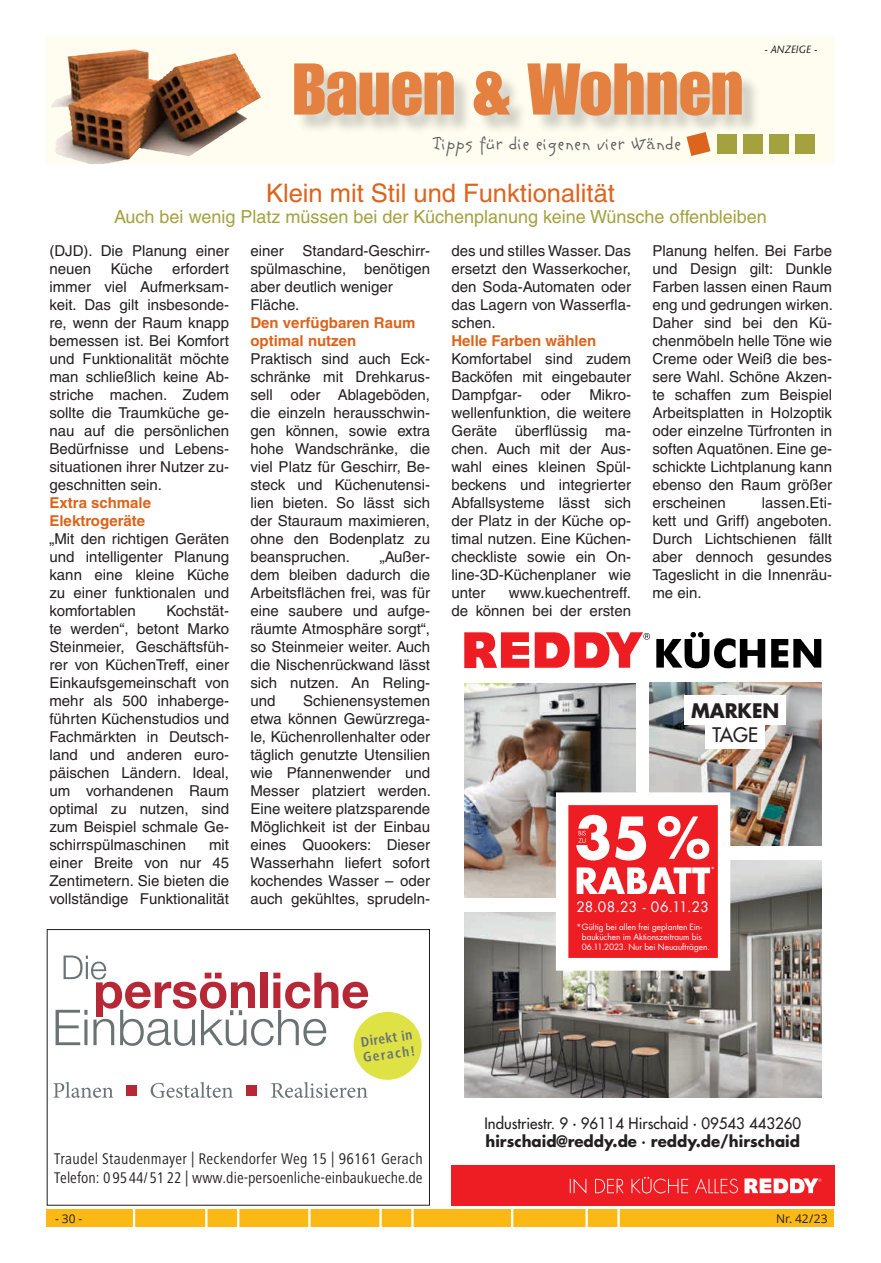
<style>
.page{position:relative;width:881px;height:1263px;background:#fff}
.page>*{position:absolute;margin:0;border:0;box-sizing:border-box;transform-origin:0 0}
.t1{font:71.55px "Impact LT";color:#e48141}
.t2{font:25.5px "Helvetica LT";color:#dc641c}
.t3{font:300 21px "Linotype Colibri";letter-spacing:.05em;color:#57585a}
.t4{font:700 19.5px "Futura Std";letter-spacing:-.005em;color:#231f20}
.t5{font:500 19.5px "Futura Std";color:#231f20}
.t6{font:18px "Helvetica LT";color:#a4a13f}
.t7{font:condensed 16.05px/19.2px "Frutiger Next LT";letter-spacing:.015em;color:#231f20}
.t8{font:condensed 15.6px "Frutiger Next LT";color:#231f20}
.t9{font:500 15.3px/18.5px "Futura Std";color:#231f20}
.t10{font:15px/18px "Helvetica LT";color:#231f20;text-align:justify}
.t11{font:700 15px/18px "Helvetica LT";color:#dc641c}
.t12{font:700 condensed 14.7px "Frutiger Next LT";color:#697374}
.t13{font:700 condensed 14.25px/15.9px "Frutiger Next LT";color:#697374}
.t14{font:14.1px "Futura Std";letter-spacing:.005em;color:#fff}
.t15{font:12px "Open Sans";letter-spacing:.005em;color:#231f20}
.t16{font:italic 10.5px "Stone Sans LT";color:#231f20}
.t17{font:8.4px/10.1px "Futura Std";letter-spacing:-.005em;color:#fff}
.t18{font:6.9px "Futura Std";color:#fff}
.s1{font-family:"DIN Pro"}
.s2{font-weight:700}
.s3{font-family:"DIN Pro";font-weight:700}
</style>
<div class="page">
<div style="left:47px;top:1210px;width:786px;height:17px;background:#fcb814"></div>
<svg style="left:133px;top:1210px;width:2px;height:17px"></svg>
<svg style="left:205px;top:1210px;width:2px;height:17px"></svg>
<svg style="left:237px;top:1210px;width:2px;height:17px"></svg>
<svg style="left:308px;top:1210px;width:2px;height:17px"></svg>
<svg style="left:379px;top:1210px;width:2px;height:17px"></svg>
<svg style="left:411px;top:1210px;width:2px;height:17px"></svg>
<svg style="left:511px;top:1210px;width:2px;height:17px"></svg>
<svg style="left:585px;top:1210px;width:2px;height:17px"></svg>
<svg style="left:617px;top:1210px;width:2px;height:17px"></svg>
<img style="left:464px;top:860px;width:357px;height:238px">
<img style="left:464px;top:683px;width:172px;height:215px">
<img style="left:649px;top:683px;width:172px;height:163px">
<div style="left:451px;top:898px;width:104px;height:13px;background:#fff"></div>
<div style="left:451px;top:1165px;width:382px;height:40px;background:#ee1d23"></div>
<svg style="left:744px;top:1178px;width:77px;height:16px"></svg>
<svg style="left:569px;top:1177px;width:168px;height:17px"></svg>
<svg style="left:464px;top:632px;width:185px;height:36px"></svg>
<svg style="left:656px;top:632px;width:165px;height:36px"></svg>
<svg style="left:549px;top:786px;width:187px;height:191px"></svg>
<div style="left:705px;top:719px;width:59px;height:30px;background:#fff"></div>
<div style="left:684px;top:694px;width:101px;height:30px;background:#fff"></div>
<svg style="left:55px;top:955px;width:313px;height:91px"></svg>
<svg style="left:53px;top:1082px;width:60px;height:16px"></svg>
<div style="left:126px;top:1086px;width:10px;height:10px;background:#b72837"></div>
<svg style="left:151px;top:1082px;width:82px;height:16px"></svg>
<div style="left:247px;top:1086px;width:10px;height:10px;background:#b72837"></div>
<svg style="left:271px;top:1082px;width:96px;height:16px"></svg>
<div style="left:353px;top:1012px;width:68px;height:68px;background:#dee245;border-radius:50%"></div>
<svg style="left:47px;top:36px;width:786px;height:128px;fill:#fefdef"></svg>
<img style="left:51px;top:49px;width:82px;height:103px">
<div style="left:296px;top:65px;width:464px;height:70px;background:#231f20;opacity:.2"></div>
<div style="left:795px;top:134px;width:20px;height:20px;background:#a4a13f"></div>
<div style="left:769px;top:134px;width:19px;height:20px;background:#a4a13f"></div>
<div style="left:742px;top:134px;width:20px;height:20px;background:#a4a13f"></div>
<div style="left:716px;top:134px;width:20px;height:20px;background:#a4a13f"></div>
<svg style="left:686px;top:132px;width:24px;height:24px"></svg>
<h1 class="t1" style="left:292px;top:48px;width:452px">Bauen &amp; Wohnen</h1>
<h3 class="t3" style="left:432px;top:131px;width:250px">Tipps für die eigenen vier Wände</h3>
<p class="t16" style="left:763px;top:44px;width:54px">- ANZEIGE -</p>
<h2 class="t2" style="left:266px;top:178px;width:350px">Klein mit Stil und Funktionalität</h2>
<p class="t6" style="left:114px;top:206px;width:654px">Auch bei wenig Platz müssen bei der Küchenplanung keine Wünsche offenbleiben</p>
<p class="t10" style="left:49px;top:242px;width:181px">(DJD). Die Planung einer neuen</p>
<p class="t10" style="left:250px;top:242px;width:181px;text-align:left">einer Standard-Geschirr&shy;spülmaschine, benötigen aber deutlich weniger<br>Fläche.</p>
<p class="t11" style="left:250px;top:314px;width:167px">Den verfügbaren Raum optimal nutzen</p>
<p class="t10" style="left:250px;top:350px;width:181px">Praktisch sind auch Eck&shy;schränke mit Drehkarus&shy;sell oder Ablageböden, die einzeln herausschwin&shy;gen können, sowie extra hohe Wandschränke, die viel Platz für Geschirr, Be&shy;steck und Küchenutensi&shy;lien bieten. So lässt sich der Stauraum maximieren, ohne den Bodenplatz zu beanspruchen.</p>
<p class="t10" style="left:652px;top:242px;width:182px">Planung helfen. Bei Farbe und Design gilt: Dunkle Farben lassen einen Raum eng und gedrungen wirken.<br>Daher sind bei den Kü&shy;chenmöbeln helle Töne wie Creme oder Weiß die bes&shy;sere Wahl. Schöne Akzen&shy;te schaffen zum Beispiel Arbeitsplatten in Holzoptik oder einzelne Türfronten in soften Aquatönen. Eine ge&shy;schickte Lichtplanung kann ebenso den Raum größer erscheinen</p>
<p class="t10" style="left:451px;top:242px;width:181px">des und stilles Wasser. Das ersetzt den Wasserkocher, den Soda-Automaten oder das Lagern von Wasserfla&shy;schen.</p>
<p class="t11" style="left:451px;top:332px;width:146px">Helle Farben wählen</p>
<p class="t10" style="left:451px;top:350px;width:181px">Komfortabel sind zudem Backöfen mit eingebauter Dampfgar- oder Mikro&shy;wellenfunktion, die weitere Geräte überflüssig ma&shy;chen. Auch mit der Aus&shy;wahl eines kleinen Spül&shy;beckens und integrierter Abfallsysteme lässt sich der Platz in der Küche op&shy;timal nutzen. Eine Küchen&shy;checkliste sowie ein On&shy;line-3D-Küchenplaner wie unter</p>
<p class="t10" style="left:49px;top:260px;width:181px;text-indent:123px">erfordert immer viel Aufmerksam&shy;keit. Das gilt insbesonde&shy;re, wenn der Raum knapp bemessen ist. Bei Komfort und Funktionalität möchte man schließlich keine Ab&shy;striche machen. Zudem sollte die Traumküche ge&shy;nau auf die persönlichen Bedürfnisse und Lebens&shy;situationen ihrer Nutzer zu&shy;geschnitten sein.</p>
<p class="t11" style="left:49px;top:494px;width:103px">Extra schmale<br>Elektrogeräte</p>
<p class="t10" style="left:49px;top:530px;width:181px">„Mit den richtigen Geräten und intelligenter Planung kann eine kleine Küche zu einer funktionalen und komfortablen</p>
<p class="t10" style="left:111px;top:260px;width:44px">Küche</p>
<p class="t10" style="left:652px;top:494px;width:181px;text-indent:110px">lassen.Eti&shy;kett und Griff) angeboten.<br>Durch Lichtschienen fällt aber dennoch gesundes Tageslicht in die Innenräu&shy;me ein.</p>
<p class="t10" style="left:250px;top:548px;width:181px;text-indent:129px">„Außer&shy;dem bleiben dadurch die Arbeitsflächen frei, was für eine saubere und aufge&shy;räumte Atmosphäre sorgt“, so Steinmeier weiter. Auch die Nischenrückwand lässt sich nutzen. An Reling&shy;und</p>
<p class="t10" style="left:451px;top:584px;width:181px;text-align:right">www.kuechentreff.<br>de können bei der ersten</p>
<p class="t10" style="left:49px;top:602px;width:181px;text-indent:117px">Kochstät&shy;te werden“, betont Marko Steinmeier, Geschäftsfüh&shy;rer von KüchenTreff, einer Einkaufsgemeinschaft von mehr als 500 inhaberge&shy;führten Küchenstudios und Fachmärkten in Deutsch&shy;land und anderen euro&shy;päischen Ländern. Ideal, um vorhandenen Raum optimal zu nutzen, sind zum Beispiel schmale Ge&shy;schirrspülmaschinen</p>
<p class="t10" style="left:250px;top:692px;width:182px;text-indent:53px">Schienensystemen etwa können Gewürzrega&shy;le, Küchenrollenhalter oder täglich genutzte Utensilien wie Pfannenwender und Messer platziert werden.<br>Eine weitere platzsparende Möglichkeit ist der Einbau eines Quookers: Dieser Wasserhahn liefert sofort kochendes Wasser – oder auch gekühltes, sprudeln-</p>
<h3 class="t4" style="left:690px;top:697px;width:90px">MARKEN</h3>
<h3 class="t5" style="left:712px;top:722px;width:47px">TAGE</h3>
<p class="t10" style="left:49px;top:836px;width:181px;text-indent:160px">mit einer Breite von nur 45<br>Zentimetern. Sie bieten die vollständige Funktionalität</p>
<p class="t18" style="left:710px;top:865px;width:5px">*</p>
<p class="t14" style="left:576px;top:898px;width:134px">28.08.23 - 06.11.23</p>
<p class="t13" style="left:359px;top:1034px;width:54px;rotate:-8deg">Direkt in<br>Gerach!</p>
<p class="t12" style="left:369px;top:1056px;width:55px;rotate:-8deg">Direkt in</p>
<p class="t8" style="left:52px;top:1145px;width:362px">Telefon: 09544/51 22 | www.die-persoenliche-einbaukueche.de</p>
<p class="t7" style="left:54px;top:1149px;width:370px">Traudel Staudenmayer | Reckendorfer Weg 15 | 96161 Gerach<br>Telefon: 09544/51 22 | www.die-persoenliche-einbaukueche.de</p>
<p class="t17" style="left:581px;top:922px;width:129px;text-indent:-6px">* Gültig bei allen frei geplanten Ein&shy;bauküchen im Aktionszeitraum bis<br>06.11.2023. Nur bei Neuaufträgen.</p>
<p class="t9" style="left:484px;top:1114px;width:318px">Industriestr. 9 <span class="s1">·</span> 96114 Hirschaid <span class="s1">·</span> 09543 443260 <span class="s2">hirschaid@reddy.de</span> <span class="s3">·</span> <span class="s2">reddy.de/hirschaid</span></p>
<p class="t15" style="left:55px;top:1211px;width:29px">- 30 -</p>
<p class="t15" style="left:775px;top:1211px;width:53px">Nr. 42/23</p>
</div>
